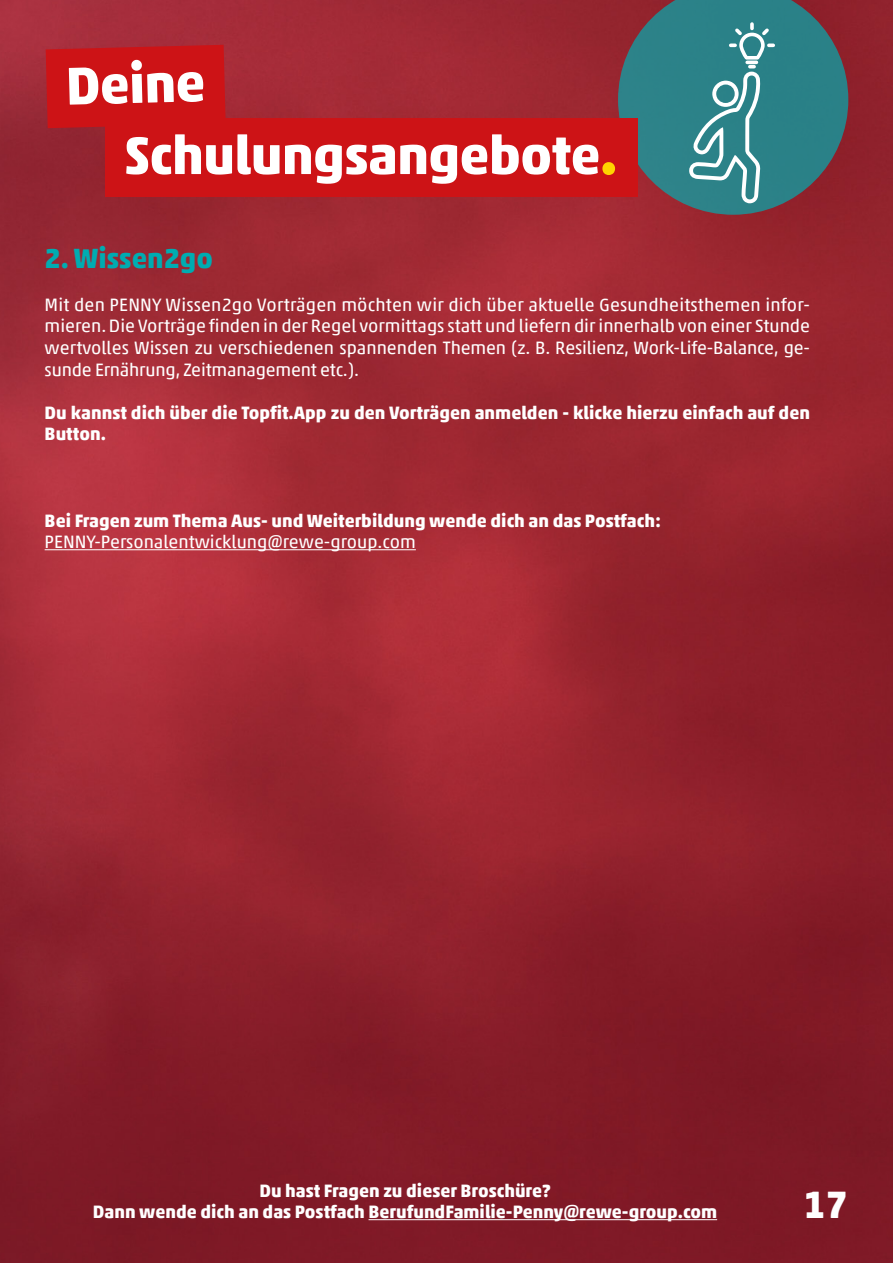
<style>
.page{position:relative;width:893px;height:1263px;background:#fff}
.page>*{position:absolute;margin:0;border:0;box-sizing:border-box;transform-origin:0 0}
.t1{font:700 54px "Akko For Penny";letter-spacing:-.01em;color:#fff}
.t2{font:700 38.25px "Akko For Penny";color:#fff}
.t3{font:700 27.9px "Akko For Penny";color:#00acb1}
.t4{font:18px/21.6px "Akko For Penny";letter-spacing:-.01em;color:#fff;text-align:justify}
.t5{font:700 18px/21.6px "Akko For Penny";color:#fff}
.s1{color:#ffd400}
</style>
<div class="page">
<img style="left:0;top:0;width:893px;height:1263px">
<hr style="left:45px;top:549px;width:371px;height:1px;background:#fff">
<hr style="left:369px;top:1219px;width:348px;height:1px;background:#fff">
<svg style="left:618px;top:0;width:230px;height:215px;background:#456970"></svg>
<svg style="left:689px;top:20px;width:88px;height:183px;background:#4b959a"></svg>
<div style="left:105px;top:118px;width:532px;height:79px;background:#cd1316"></div>
<div style="left:46px;top:45px;width:180px;height:83px;background:#cd1316"></div>
<h1 class="t1" style="left:64px;top:53px;width:141px;rotate:-2deg">Deine</h1>
<h1 class="t1" style="left:124px;top:122px;width:496px">Schulungsangebote<span class="s1">…</span></h1>
<h3 class="t3" style="left:45px;top:241px;width:170px">2. Wissen2go</h3>
<p class="t4" style="left:45px;top:294px;width:767px">Mit den PENNY Wissen2go Vorträgen möchten wir dich über aktuelle Gesundheitsthemen infor&shy;mieren. Die Vorträge finden in der Regel vormittags statt und liefern dir innerhalb von einer Stunde wertvolles Wissen zu verschiedenen spannenden Themen (z. B. Resilienz, Work-Life-Balance, ge&shy;sunde Ernährung, Zeitmanagement etc.).</p>
<p class="t5" style="left:45px;top:401px;width:767px">Du kannst dich über die Topfit.App zu den Vorträgen anmelden - klicke hierzu einfach auf den<br>Button.</p>
<p class="t5" style="left:45px;top:509px;width:618px">Bei Fragen zum Thema Aus- und Weiterbildung wende dich an das Postfach:</p>
<p class="t4" style="left:45px;top:531px;width:373px">PENNY-Personalentwicklung@rewe-group.com</p>
<p class="t5" style="left:93px;top:1179px;width:626px;text-align:center">Du hast Fragen zu dieser Broschüre?<br>Dann wende dich an das Postfach BerufundFamilie-Penny@rewe-group.com</p>
<h2 class="t2" style="left:804px;top:1181px;width:46px">17</h2>
</div>
